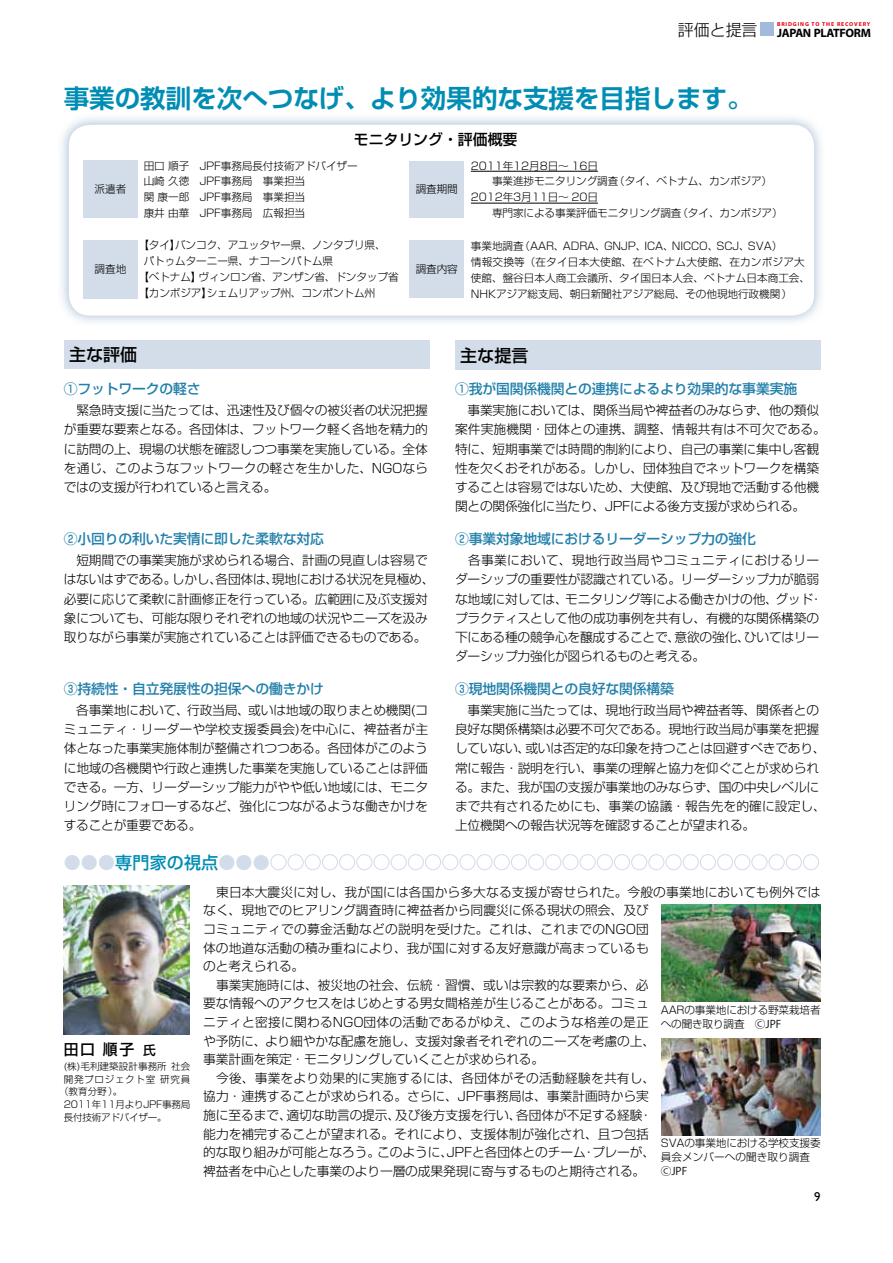
<style>
.page{position:relative;width:893px;height:1263px;background:#fff}
.page>*{position:absolute;margin:0;border:0;box-sizing:border-box;transform-origin:0 0}
.t1{font:700 25.5px "Shin Go Pr 6 De";color:#008db4}
.t2{font:500 16.95px "Shin Go Pr 6";letter-spacing:.01em;color:#d3ddea}
.t3{font:500 16.95px "Shin Go Pr 6";color:#000}
.t4{font:500 14.85px "Shin Go Pr 6";color:#000}
.t5{font:500 13.8px "Shin Go Pr 6";letter-spacing:-.01em;color:#2280ab}
.t6{font:300 12.75px/19.2px "Shin Go Pr 6";letter-spacing:-.015em;color:#000}
.t7{font:12.75px "Gill Sans";color:#000}
.t8{font:700 12.15px "Myriad Pro";letter-spacing:-.025em;color:#000}
.t9{font:300 10.65px/15.9px "Shin Go Pr 6";letter-spacing:-.01em;color:#000}
.t10{font:10.65px "Koz Go Pro";color:#000}
.t11{font:300 9.6px "Shin Go Pr 6";letter-spacing:-.01em;color:#000}
.t12{font:300 9.6px "Shin Go Pr 6";letter-spacing:.07em;color:#000}
.t13{font:700 5.7px "Myriad Pro";letter-spacing:.15em;color:#e60012}
.s1{font-family:"Shin Go Pr 6";font-weight:300;font-size:15.9px}
.s2{color:#008db4}
.s3{font-size:12.75px}
.s4{font-family:"Koz Go Pro";font-weight:400}
</style>
<div class="page">
<svg style="left:61px;top:117px;width:760px;height:205px"></svg>
<div style="left:69px;top:125px;width:745px;height:190px;background:#fff;border-radius:21px"></div>
<div style="left:64px;top:340px;width:365px;height:29px;background:#d3ddea"></div>
<div style="left:83px;top:161px;width:55px;height:57px;background:#d3ddea"></div>
<div style="left:83px;top:240px;width:55px;height:59px;background:#d3ddea"></div>
<div style="left:410px;top:161px;width:54px;height:56px;background:#d3ddea"></div>
<div style="left:410px;top:241px;width:54px;height:57px;background:#d3ddea"></div>
<img style="left:64px;top:885px;width:125px;height:149px">
<div style="left:270px;top:854px;width:17px;height:16px;border:1px solid #d3ddea;border-radius:50%"></div>
<div style="left:288px;top:854px;width:16px;height:16px;border:1px solid #d3ddea;border-radius:50%"></div>
<div style="left:305px;top:854px;width:16px;height:16px;border:1px solid #d3ddea;border-radius:50%"></div>
<div style="left:322px;top:854px;width:16px;height:16px;border:1px solid #d3ddea;border-radius:50%"></div>
<div style="left:339px;top:854px;width:16px;height:16px;border:1px solid #d3ddea;border-radius:50%"></div>
<div style="left:356px;top:854px;width:16px;height:16px;border:1px solid #d3ddea;border-radius:50%"></div>
<div style="left:373px;top:854px;width:17px;height:16px;border:1px solid #d3ddea;border-radius:50%"></div>
<div style="left:391px;top:854px;width:16px;height:16px;border:1px solid #d3ddea;border-radius:50%"></div>
<div style="left:408px;top:854px;width:16px;height:16px;border:1px solid #d3ddea;border-radius:50%"></div>
<div style="left:425px;top:854px;width:16px;height:16px;border:1px solid #d3ddea;border-radius:50%"></div>
<div style="left:442px;top:854px;width:16px;height:16px;border:1px solid #d3ddea;border-radius:50%"></div>
<div style="left:459px;top:854px;width:16px;height:16px;border:1px solid #d3ddea;border-radius:50%"></div>
<div style="left:476px;top:854px;width:17px;height:16px;border:1px solid #d3ddea;border-radius:50%"></div>
<div style="left:494px;top:854px;width:16px;height:16px;border:1px solid #d3ddea;border-radius:50%"></div>
<div style="left:511px;top:854px;width:16px;height:16px;border:1px solid #d3ddea;border-radius:50%"></div>
<div style="left:528px;top:854px;width:16px;height:16px;border:1px solid #d3ddea;border-radius:50%"></div>
<div style="left:545px;top:854px;width:16px;height:16px;border:1px solid #d3ddea;border-radius:50%"></div>
<div style="left:562px;top:854px;width:17px;height:16px;border:1px solid #d3ddea;border-radius:50%"></div>
<div style="left:580px;top:854px;width:16px;height:16px;border:1px solid #d3ddea;border-radius:50%"></div>
<div style="left:597px;top:854px;width:16px;height:16px;border:1px solid #d3ddea;border-radius:50%"></div>
<div style="left:614px;top:854px;width:16px;height:16px;border:1px solid #d3ddea;border-radius:50%"></div>
<div style="left:631px;top:854px;width:16px;height:16px;border:1px solid #d3ddea;border-radius:50%"></div>
<div style="left:648px;top:854px;width:16px;height:16px;border:1px solid #d3ddea;border-radius:50%"></div>
<div style="left:665px;top:854px;width:17px;height:16px;border:1px solid #d3ddea;border-radius:50%"></div>
<div style="left:683px;top:854px;width:16px;height:16px;border:1px solid #d3ddea;border-radius:50%"></div>
<div style="left:700px;top:854px;width:16px;height:16px;border:1px solid #d3ddea;border-radius:50%"></div>
<div style="left:717px;top:854px;width:16px;height:16px;border:1px solid #d3ddea;border-radius:50%"></div>
<div style="left:734px;top:854px;width:16px;height:16px;border:1px solid #d3ddea;border-radius:50%"></div>
<div style="left:751px;top:854px;width:16px;height:16px;border:1px solid #d3ddea;border-radius:50%"></div>
<div style="left:768px;top:854px;width:17px;height:16px;border:1px solid #d3ddea;border-radius:50%"></div>
<div style="left:786px;top:854px;width:16px;height:16px;border:1px solid #d3ddea;border-radius:50%"></div>
<div style="left:803px;top:854px;width:16px;height:16px;border:1px solid #d3ddea;border-radius:50%"></div>
<div style="left:455px;top:340px;width:366px;height:30px;background:#d3ddea"></div>
<hr style="left:471px;top:171px;width:127px;height:1px;background:#000">
<hr style="left:471px;top:203px;width:127px;height:1px;background:#000">
<img style="left:661px;top:905px;width:160px;height:96px">
<img style="left:661px;top:1039px;width:160px;height:96px">
<div style="left:760px;top:23px;width:13px;height:13px;background:#a3bbdb"></div>
<p class="t8" style="left:678px;top:24px;width:195px"><span class="s1">評価と提言</span> JAPAN PLATFORM</p>
<p class="t13" style="left:777px;top:20px;width:95px">BRIDGING TO THE RECOVERY</p>
<h1 class="t1" style="left:64px;top:77px;width:690px">事業の教訓を次へつなげ、より効果的な支援を目指します。</h1>
<p class="t9" style="left:95px;top:180px;width:33px">派遣者</p>
<p class="t9" style="left:95px;top:260px;width:33px">調査地</p>
<p class="t4" style="left:354px;top:128px;width:165px">モニタリング・評価概要</p>
<p class="t9" style="left:144px;top:157px;width:216px">田口順子　JPF事務局長付技術アドバイザー山崎久徳　JPF事務局　事業担当<br>関康一郎　JPF事務局　事業担当<br>康井由華　JPF事務局　広報担当</p>
<p class="t9" style="left:138px;top:236px;width:249px">【タイ】バンコク、アユッタヤー県、ノンタブリ県、</p>
<p class="t9" style="left:144px;top:252px;width:202px">パトゥムターニー県、ナコーンパトム県　</p>
<p class="t9" style="left:138px;top:268px;width:262px">【ベトナム】ヴィンロン省、アンザン省、ドンタップ省</p>
<p class="t9" style="left:138px;top:284px;width:238px">【カンボジア】シェムリアップ州、コンポントム州</p>
<p class="t9" style="left:416px;top:180px;width:44px">調査期間</p>
<p class="t9" style="left:416px;top:260px;width:44px">調査内容</p>
<p class="t9" style="left:471px;top:157px;width:313px">2011年12月8日～ 16日<br>　　事業進捗モニタリング調査（タイ、ベトナム、カンボジア）<br>2012年3月11日～ 20日<br>　　専門家による事業評価モニタリング調査（タイ、カンボジア）</p>
<p class="t9" style="left:471px;top:237px;width:341px">事業地調査（AAR、ADRA、GNJP、ICA、NICCO、SCJ、SVA）<br>情報交換等（在タイ日本大使館、在ベトナム大使館、在カンボジア大使館、盤谷日本人商工会議所、タイ国日本人会、ベトナム日本商工会、NHKアジア総支局、朝日新聞社アジア総局、その他現地行政機関）</p>
<h2 class="t3" style="left:69px;top:340px;width:70px">主な評価</h2>
<p class="t5" style="left:64px;top:377px;width:138px">①フットワークの軽さ</p>
<p class="t6" style="left:64px;top:400px;width:366px;text-align:justify">　緊急時支援に当たっては、迅速性及び個々の被災者の状況把握が重要な要素となる。各団体は、フットワーク軽く各地を精力的に訪問の上、現場の状態を確認しつつ事業を実施している。全体を通じ、このようなフットワークの軽さを生かした、NGOならではの支援が行われていると言える。</p>
<p class="t5" style="left:64px;top:527px;width:262px">②小回りの利いた実情に即した柔軟な対応</p>
<p class="t6" style="left:64px;top:550px;width:372px">　短期間での事業実施が求められる場合、計画の見直しは容易ではないはずである。しかし、各団体は、現地における状況を見極め、必要に応じて柔軟に計画修正を行っている。広範囲に及ぶ支援対象についても、可能な限りそれぞれの地域の状況やニーズを汲み取りながら事業が実施されていることは評価できるものである。</p>
<p class="t5" style="left:64px;top:677px;width:262px">③持続性・自立発展性の担保への働きかけ</p>
<p class="t6" style="left:64px;top:699px;width:366px;text-align:justify">　各事業地において、行政当局、或いは地域の取りまとめ機関(コミュニティ・リーダーや学校支援委員会)を中心に、裨益者が主体となった事業実施体制が整備されつつある。各団体がこのように地域の各機関や行政と連携した事業を実施していることは評価できる。一方、リーダーシップ能力がやや低い地域には、モニタリング時にフォローするなど、強化につながるような働きかけをすることが重要である。</p>
<h2 class="t2" style="left:64px;top:848px;width:207px">●●●<span class="s2">専門家の視点</span>●●●</h2>
<h2 class="t3" style="left:460px;top:341px;width:70px">主な提言</h2>
<p class="t5" style="left:455px;top:377px;width:344px">①我が国関係機関との連携によるより効果的な事業実施</p>
<p class="t6" style="left:455px;top:400px;width:372px">　事業実施においては、関係当局や裨益者のみならず、他の類似案件実施機関・団体との連携、調整、情報共有は不可欠である。特に、短期事業では時間的制約により、自己の事業に集中し客観性を欠くおそれがある。しかし、団体独自でネットワークを構築することは容易ではないため、大使館、及び現地で活動する他機関との関係強化に当たり、JPFによる後方支援が求められる。</p>
<p class="t5" style="left:455px;top:527px;width:303px">②事業対象地域におけるリーダーシップ力の強化</p>
<p class="t6" style="left:455px;top:550px;width:369px">　各事業において、現地行政当局やコミュニティにおけるリーダーシップの重要性が認識されている。リーダーシップ力が脆弱な地域に対しては、モニタリング等による働きかけの他、グッド・プラクティスとして他の成功事例を共有し、有機的な関係構築の下にある種の競争心を醸成することで、意欲の強化、ひいてはリーダーシップ力強化が図られるものと考える。</p>
<p class="t5" style="left:455px;top:677px;width:221px">③現地関係機関との良好な関係構築</p>
<p class="t6" style="left:455px;top:699px;width:372px">　事業実施に当たっては、現地行政当局や裨益者等、関係者との良好な関係構築は必要不可欠である。現地行政当局が事業を把握していない、或いは否定的な印象を持つことは回避すべきであり、常に報告・説明を行い、事業の理解と協力を仰ぐことが求められる。また、我が国の支援が事業地のみならず、国の中央レベルにまで共有されるためにも、事業の協議・報告先を的確に設定し、上位機関への報告状況等を確認することが望まれる。</p>
<p class="t4" style="left:64px;top:1037px;width:94px">田口 順子 <span class="s3">氏</span></p>
<p class="t11" style="left:64px;top:1058px;width:128px">(株)毛利建築設計事務所社会</p>
<p class="t12" style="left:64px;top:1071px;width:128px">開発プロジェクト室研究員</p>
<p class="t11" style="left:59px;top:1084px;width:65px">（教育分野）。</p>
<p class="t11" style="left:64px;top:1096px;width:128px">2011年11月よりJPF事務局</p>
<p class="t11" style="left:64px;top:1109px;width:105px">長付技術アドバイザー。</p>
<p class="t6" style="left:203px;top:881px;width:619px;line-height:18.6px">　東日本大震災に対し、我が国には各国から多大なる支援が寄せられた。今般の事業地においても例外ではなく、現地でのヒアリング調査時に裨益者から同震災に係る現状の照会、及び<br>コミュニティでの募金活動などの説明を受けた。これは、これまでのNGO団<br>体の地道な活動の積み重ねにより、我が国に対する友好意識が高まっているも<br>のと考えられる。<br>　事業実施時には、被災地の社会、伝統・習慣、或いは宗教的な要素から、必<br>要な情報へのアクセスをはじめとする男女間格差が生じることがある。コミュ<br>ニティと密接に関わるNGO団体の活動であるがゆえ、このような格差の是正<br>や予防に、より細やかな配慮を施し、支援対象者それぞれのニーズを考慮の上、<br>事業計画を策定・モニタリングしていくことが求められる。<br>　今後、事業をより効果的に実施するには、各団体がその活動経験を共有し、<br>協力・連携することが求められる。さらに、JPF事務局は、事業計画時から実<br>施に至るまで、適切な助言の提示、及び後方支援を行い、各団体が不足する経験・<br>能力を補完することが望まれる。それにより、支援体制が強化され、且つ包括<br>的な取り組みが可能となろう。このように、JPFと各団体とのチーム・プレーが、<br>裨益者を中心とした事業のより一層の成果発現に寄与するものと期待される。</p>
<p class="t9" style="left:661px;top:1002px;width:161px;line-height:13.8px">AARの事業地における野菜栽培者への聞き取り調査　<span class="s4">ⒸJPF</span></p>
<p class="t9" style="left:661px;top:1135px;width:161px;line-height:13.8px">SVAの事業地における学校支援委員会メンバーへの聞き取り調査　</p>
<p class="t10" style="left:661px;top:1164px;width:28px">ⒸJPF</p>
<p class="t7" style="left:814px;top:1190px;width:8px">9</p>
</div>
